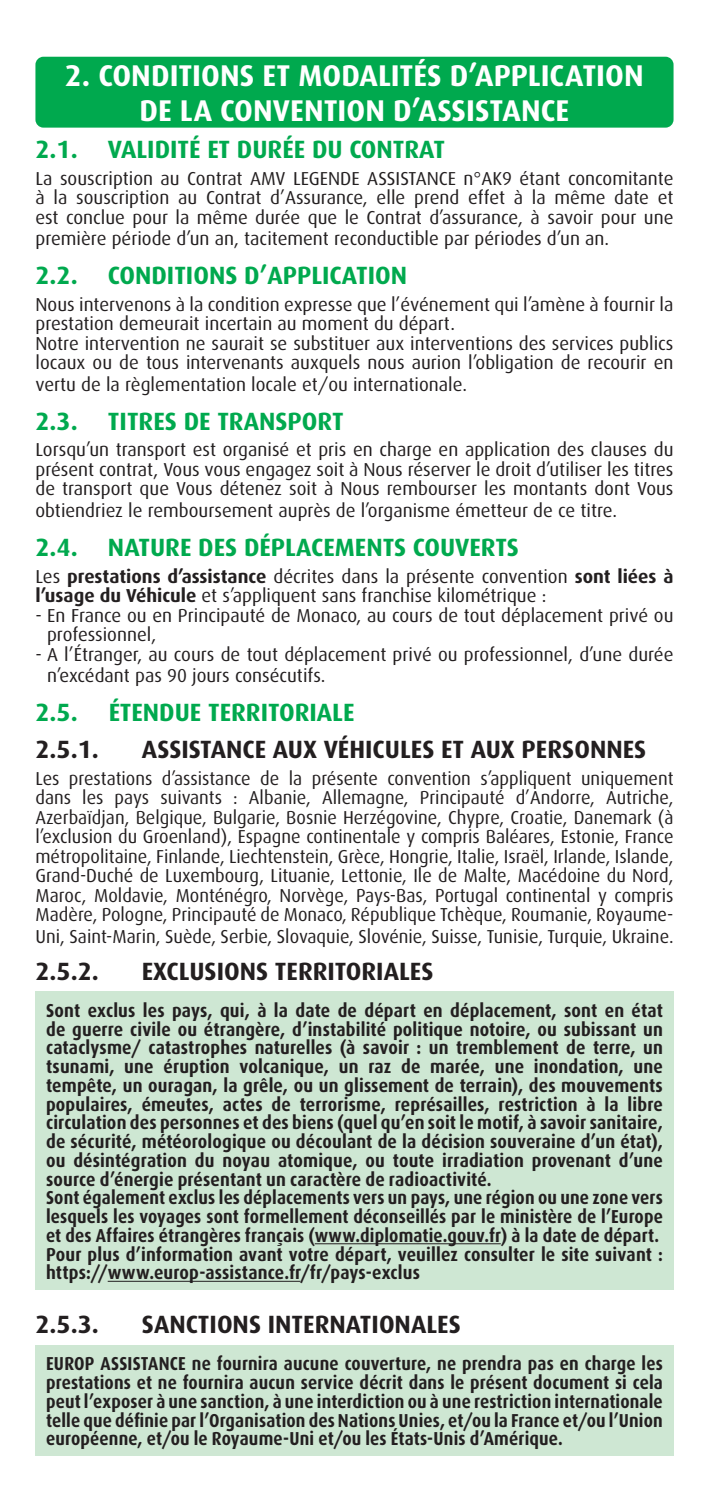
<style>
.page{position:relative;width:709px;height:1489px;background:#fff}
.page>*{position:absolute;margin:0;border:0;box-sizing:border-box;transform-origin:0 0}
.t1{font:700 30px/35px "Dax";letter-spacing:.005em;color:#fff;text-align:center}
.t2{font:700 25px "Dax";color:#00a94e}
.t3{font:700 25px "Dax";color:#231f20}
.t4{font:18.75px/19.5px "Dax";color:#231f20;text-align:justify}
.t5{font:700 18.75px/18.8px "Dax";letter-spacing:.01em;color:#231f20;text-align:justify;scale:.91 1}
.t6{font:700 18.75px/18.8px "Dax";letter-spacing:.01em;color:#231f20;text-align:justify;scale:.89 1}
.s1{font-weight:700}
</style>
<div class="page">
<div style="left:35px;top:57px;width:638px;height:71px;background:#00a94e;border-radius:8px"></div>
<div style="left:35px;top:991px;width:638px;height:298px;background:#cee7d3"></div>
<hr style="left:315px;top:1243px;width:186px;height:1px;background:#231f20">
<hr style="left:108px;top:1280px;width:192px;height:1px;background:#231f20">
<div style="left:35px;top:1345px;width:638px;height:110px;background:#cee7d3"></div>
<p class="t1" style="left:65px;top:58px;width:580px">2. CONDITIONS ET MODALITÉS D’APPLICATION<br>DE LA CONVENTION D’ASSISTANCE</p>
<p class="t2" style="left:35px;top:135px;width:411px">2.1. VALIDITÉ ET DURÉE DU CONTRAT</p>
<p class="t4" style="left:35px;top:169px;width:639px">La souscription au Contrat AMV LEGENDE ASSISTANCE n°AK9 étant concomitante à la souscription au Contrat d’Assurance, elle prend effet à la même date et est conclue pour la même durée que le Contrat d’assurance, à savoir pour une</p>
<p class="t4" style="left:35px;top:229px;width:575px">première période d’un an, tacitement reconductible par périodes d’un an.</p>
<p class="t2" style="left:35px;top:261px;width:373px">2.2. CONDITIONS D’APPLICATION</p>
<p class="t4" style="left:35px;top:295px;width:639px">Nous intervenons à la condition expresse que l’événement qui l’amène à fournir la prestation demeurait incertain au moment du départ.</p>
<p class="t4" style="left:35px;top:333px;width:639px;line-height:20.5px">Notre intervention ne saurait se substituer aux interventions des services publics locaux ou de tous intervenants auxquels nous aurion l’obligation de recourir en vertu de la règlementation locale et/ou internationale.</p>
<p class="t2" style="left:35px;top:407px;width:310px">2.3. TITRES DE TRANSPORT</p>
<p class="t4" style="left:35px;top:440px;width:639px">Lorsqu’un transport est organisé et pris en charge en application des clauses du présent contrat, Vous vous engagez soit à Nous réserver le droit d’utiliser les titres de transport que Vous détenez soit à Nous rembourser les montants dont Vous</p>
<p class="t4" style="left:35px;top:500px;width:583px">obtiendriez le remboursement auprès de l’organisme émetteur de ce titre.</p>
<p class="t2" style="left:35px;top:533px;width:485px">2.4. NATURE DES DÉPLACEMENTS COUVERTS</p>
<p class="t4" style="left:35px;top:566px;width:639px">Les <span class="s1">prestations d’assistance</span> décrites dans la présente convention <span class="s1">sont liées à l’usage du Véhicule</span> et s’appliquent sans franchise kilométrique :</p>
<p class="t4" style="left:47px;top:605px;width:628px;text-indent:-12px">- En France ou en Principauté de Monaco, au cours de tout déplacement privé ou professionnel,</p>
<p class="t4" style="left:47px;top:643px;width:628px;line-height:21.2px;text-indent:-12px">- A l’Étranger, au cours de tout déplacement privé ou professionnel, d’une durée n’excédant pas 90 jours consécutifs.</p>
<p class="t2" style="left:35px;top:698px;width:320px">2.5. ÉTENDUE TERRITORIALE</p>
<p class="t3" style="left:35px;top:735px;width:65px">2.5.1.</p>
<p class="t3" style="left:142px;top:735px;width:506px">ASSISTANCE AUX VÉHICULES ET AUX PERSONNES</p>
<p class="t4" style="left:35px;top:768px;width:639px">Les prestations d’assistance de la présente convention s’appliquent uniquement dans les pays suivants : Albanie, Allemagne, Principauté d’Andorre, Autriche, Azerbaïdjan, Belgique, Bulgarie, Bosnie Herzégovine, Chypre, Croatie, Danemark (à l’exclusion du Groenland), Espagne continentale y compris Baléares, Estonie, France métropolitaine, Finlande, Liechtenstein, Grèce, Hongrie, Italie, Israël, Irlande, Islande, Grand-Duché de Luxembourg, Lituanie, Lettonie, Ile de Malte, Macédoine du Nord, Maroc, Moldavie, Monténégro, Norvège, Pays-Bas, Portugal continental y compris Madère, Pologne, Principauté de Monaco, République Tchèque, Roumanie, Royaume-</p>
<p class="t4" style="left:35px;top:926px;width:639px">Uni, Saint-Marin, Suède, Serbie, Slovaquie, Slovénie, Suisse, Tunisie, Turquie, Ukraine.</p>
<p class="t3" style="left:35px;top:956px;width:65px">2.5.2.</p>
<p class="t3" style="left:142px;top:956px;width:293px">EXCLUSIONS TERRITORIALES</p>
<p class="t5" style="left:46px;top:1001px;width:679px">Sont exclus les pays, qui, à la date de départ en déplacement, sont en état de guerre civile ou étrangère, d’instabilité politique notoire, ou subissant un cataclysme/ catastrophes naturelles (à savoir : un tremblement de terre, un tsunami, une éruption volcanique, un raz de marée, une inondation, une tempête, un ouragan, la grêle, ou un glissement de terrain), des mouvements populaires, émeutes, actes de terrorisme, représailles, restriction à la libre circulation des personnes et des biens (quel qu’en soit le motif, à savoir sanitaire, de sécurité, météorologique ou découlant de la décision souveraine d’un état), ou désintégration du noyau atomique, ou toute irradiation provenant d’une source d’énergie présentant un caractère de radioactivité.</p>
<p class="t6" style="left:46px;top:1188px;width:694px">Sont également exclus les déplacements vers un pays, une région ou une zone vers lesquels les voyages sont formellement déconseillés par le ministère de l’Europe et des Affaires étrangères français (www.diplomatie.gouv.fr) à la date de départ.</p>
<p class="t5" style="left:46px;top:1244px;width:679px">Pour plus d’information avant votre départ, veuillez consulter le site suivant : https://www.europ-assistance.fr/fr/pays-exclus</p>
<p class="t3" style="left:35px;top:1310px;width:65px">2.5.3.</p>
<p class="t3" style="left:142px;top:1310px;width:320px">SANCTIONS INTERNATIONALES</p>
<p class="t6" style="left:46px;top:1354px;width:694px">EUROP ASSISTANCE ne fournira aucune couverture, ne prendra pas en charge les prestations et ne fournira aucun service décrit dans le présent document si cela peut l’exposer à une sanction, à une interdiction ou à une restriction internationale telle que définie par l’Organisation des Nations Unies, et/ou la France et/ou l’Union européenne, et/ou le Royaume-Uni et/ou les États-Unis d’Amérique.</p>
</div>
